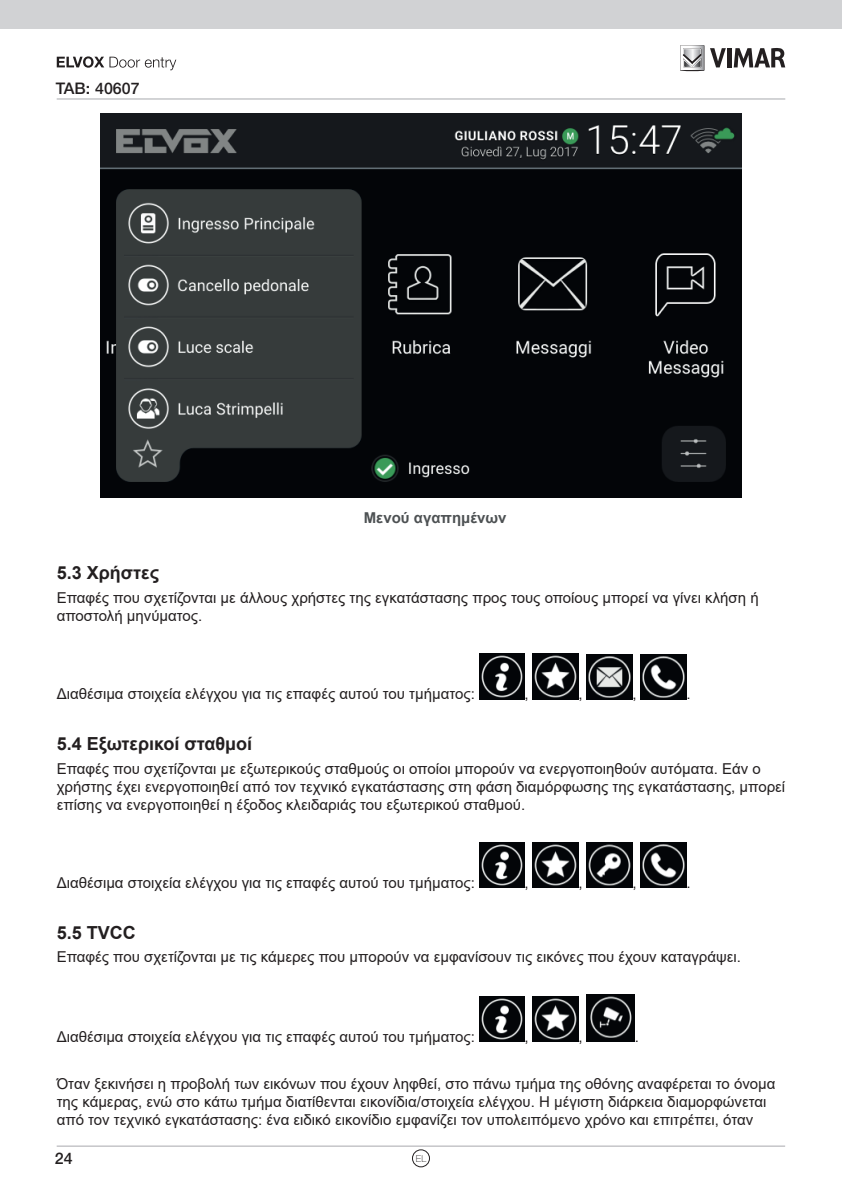
<style>
.page{position:relative;width:842px;height:1191px;background:#fff}
.page>*{position:absolute;margin:0;border:0;box-sizing:border-box;transform-origin:0 0}
.t1{font:700 18px "Arial";color:#231f20}
.t2{font:500 16px "Helvetica Neue LT Std";color:#231f20}
.t3{font:15px/18px "Arial";color:#231f20}
.t4{font:700 15px "Arial";color:#4d5153}
.t5{font:100 9.6px "Helvetica Neue LT Std";color:#231f20}
</style>
<div class="page">
<hr style="left:57px;top:1145px;width:728px;height:1px;background:#a8a9ad">
<div style="left:0;top:0;width:842px;height:28px;background:#d1d2d4"></div>
<svg style="left:680px;top:45px;width:24px;height:27px"></svg>
<svg style="left:710px;top:48px;width:16px;height:19px"></svg>
<hr style="left:727px;top:48px;width:4px;height:19px;background:#231f20">
<svg style="left:734px;top:48px;width:51px;height:19px"></svg>
<hr style="left:57px;top:98px;width:728px;height:1px;background:#a8a9ad">
<svg style="left:57px;top:56px;width:119px;height:14px"></svg>
<div style="left:412px;top:1149px;width:18px;height:18px;border:1px solid #231f20;border-radius:50%"></div>
<img style="left:101px;top:113px;width:640px;height:384px">
<img style="left:479px;top:653px;width:46px;height:46px">
<img style="left:533px;top:653px;width:45px;height:46px">
<img style="left:587px;top:654px;width:45px;height:45px">
<img style="left:641px;top:654px;width:45px;height:45px">
<img style="left:479px;top:842px;width:46px;height:45px">
<img style="left:533px;top:842px;width:45px;height:45px">
<img style="left:587px;top:842px;width:45px;height:45px">
<img style="left:641px;top:843px;width:45px;height:44px">
<img style="left:479px;top:996px;width:46px;height:45px">
<img style="left:533px;top:996px;width:45px;height:45px">
<img style="left:587px;top:994px;width:48px;height:47px">
<p class="t2" style="left:56px;top:79px;width:85px">TAB: 40607</p>
<p class="t4" style="left:364px;top:507px;width:144px">Μενού αγαπημένων</p>
<p class="t1" style="left:57px;top:560px;width:104px">5.3 Χρήστες</p>
<p class="t3" style="left:57px;top:589px;width:703px">Επαφές που σχετίζονται με άλλους χρήστες της εγκατάστασης προς τους οποίους μπορεί να γίνει κλήση ή αποστολή μηνύματος.</p>
<p class="t3" style="left:57px;top:684px;width:420px">Διαθέσιμα στοιχεία ελέγχου για τις επαφές αυτού του τμήματος:</p>
<p class="t3" style="left:525px;top:684px;width:6px">,</p>
<p class="t3" style="left:578px;top:684px;width:6px">,</p>
<p class="t3" style="left:632px;top:684px;width:6px">,</p>
<p class="t3" style="left:686px;top:684px;width:6px">.</p>
<p class="t1" style="left:57px;top:731px;width:197px">5.4 Εξωτερικοί σταθμοί</p>
<p class="t3" style="left:57px;top:759px;width:730px">Επαφές που σχετίζονται με εξωτερικούς σταθμούς οι οποίοι μπορούν να ενεργοποιηθούν αυτόματα. Εάν ο χρήστης έχει ενεργοποιηθεί από τον τεχνικό εγκατάστασης στη φάση διαμόρφωσης της εγκατάστασης, μπορεί επίσης να ενεργοποιηθεί η έξοδος κλειδαριάς του εξωτερικού σταθμού.</p>
<p class="t3" style="left:57px;top:873px;width:420px">Διαθέσιμα στοιχεία ελέγχου για τις επαφές αυτού του τμήματος:</p>
<p class="t3" style="left:525px;top:873px;width:6px">,</p>
<p class="t3" style="left:578px;top:873px;width:6px">,</p>
<p class="t3" style="left:632px;top:873px;width:6px">,</p>
<p class="t3" style="left:686px;top:873px;width:6px">.</p>
<p class="t1" style="left:57px;top:919px;width:81px">5.5 TVCC</p>
<p class="t3" style="left:57px;top:948px;width:686px">Επαφές που σχετίζονται με τις κάμερες που μπορούν να εμφανίσουν τις εικόνες που έχουν καταγράψει.</p>
<p class="t3" style="left:57px;top:1027px;width:420px">Διαθέσιμα στοιχεία ελέγχου για τις επαφές αυτού του τμήματος:</p>
<p class="t3" style="left:525px;top:1027px;width:6px">,</p>
<p class="t3" style="left:578px;top:1027px;width:6px">,</p>
<p class="t3" style="left:635px;top:1027px;width:6px">.</p>
<p class="t3" style="left:57px;top:1074px;width:720px">Όταν ξεκινήσει η προβολή των εικόνων που έχουν ληφθεί, στο πάνω τμήμα της οθόνης αναφέρεται το όνομα της κάμερας, ενώ στο κάτω τμήμα διατίθενται εικονίδια/στοιχεία ελέγχου. Η μέγιστη διάρκεια διαμορφώνεται από τον τεχνικό εγκατάστασης: ένα ειδικό εικονίδιο εμφανίζει τον υπολειπόμενο χρόνο και επιτρέπει, όταν</p>
<p class="t2" style="left:55px;top:1148px;width:19px">24</p>
<p class="t5" style="left:416px;top:1153px;width:12px">EL</p>
</div>
